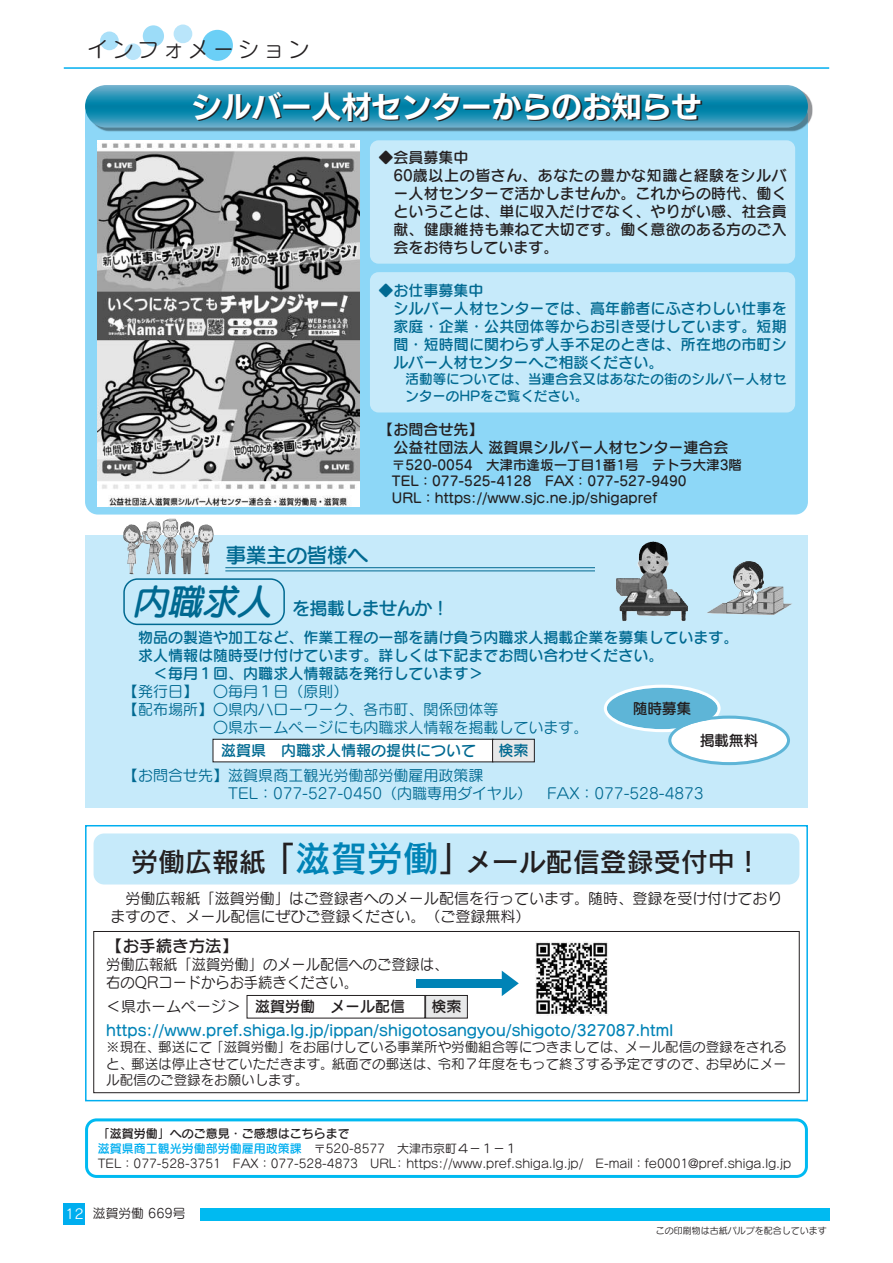
<style>
.page{position:relative;width:893px;height:1263px;background:#fff}
.page>*{position:absolute;margin:0;border:0;box-sizing:border-box;transform-origin:0 0}
.t1{font:30px "New Rodin Pro B";color:#fff}
.t2{font:27px "Rodin Pro DB";color:#231f20}
.t3{font:21px "Seurat Pro M";letter-spacing:.195em;color:#231f20}
.t4{font:21px "Seurat Pro DB";letter-spacing:-.03em;color:#006991}
.t5{font:18px "Seurat Pro DB";letter-spacing:-.03em;color:#006991}
.t6{font:16.5px "Seurat Pro DB";color:#231f20}
.t7{font:15px/18px "Seurat Pro DB";color:#006991}
.t8{font:15px/18px "Seurat Pro DB";letter-spacing:.01em;color:#231f20}
.t9{font:15px/18px "Seurat Pro M";color:#006991}
.t10{font:15px/18px "Seurat Pro M";color:#231f20}
.t11{font:15px "Seurat Pro DB";color:#0083b6}
.t12{font:15px/18px "Seurat Pro M";color:#231f20;scale:.95 1}
.t13{font:13.5px/16.5px "Seurat Pro M";color:#231f20;text-align:justify}
.t14{font:13.5px/16.5px "Seurat Pro DB";color:#231f20}
.t15{font:13.5px/16.5px "Seurat Pro DB";letter-spacing:.01em;color:#006991}
.t16{font:12.75px "Seurat Pro M";color:#231f20}
.t17{font:12px/15px "Seurat Pro M";color:#231f20}
.t18{font:12px "Seurat Pro DB";color:#231f20}
.t19{font:9px "Seurat Pro M";color:#231f20}
.s1{font-style:italic;font-size:36px}
.s2{font-size:36px}
.s3{font-size:36px;color:#0083b6}
.s4{font-family:"Seurat Pro DB";color:#00aeef}
.s5{font-family:"Rodin Pro M";font-size:13.5px;color:#fff}
</style>
<div class="page">
<div style="left:100px;top:32px;width:19px;height:18px;background:#aae0f9;border-radius:50%"></div>
<div style="left:125px;top:43px;width:16px;height:17px;background:#b9e5fa;border-radius:50%"></div>
<div style="left:174px;top:25px;width:18px;height:18px;background:#b9e5fa;border-radius:50%"></div>
<div style="left:143px;top:25px;width:21px;height:22px;background:#9cdcf8;border-radius:50%"></div>
<div style="left:202px;top:30px;width:31px;height:31px;background:#6bcff6;border-radius:50%"></div>
<svg style="left:85px;top:1118px;width:723px;height:60px"></svg>
<div style="left:85px;top:102px;width:723px;height:412px;background:#8dd7f7;border-radius:13px"></div>
<div style="left:370px;top:140px;width:425px;height:124px;background:#c6eafa;border-radius:9px"></div>
<div style="left:370px;top:272px;width:425px;height:140px;background:#c6eafa;border-radius:9px"></div>
<div style="left:85px;top:536px;width:723px;height:272px;background:#c6eafa"></div>
<svg style="left:123px;top:578px;width:162px;height:47px"></svg>
<div style="left:85px;top:825px;width:723px;height:276px;border:2px solid #00aeef"></div>
<div style="left:94px;top:833px;width:705px;height:51px;background:#c6eafa;border-radius:11px"></div>
<div style="left:94px;top:931px;width:705px;height:162px;border:1px solid #231f20"></div>
<img style="left:99px;top:96px;width:714px;height:36px">
<svg style="left:85px;top:85px;width:723px;height:43px;background:#2e95b7"></svg>
<div style="left:200px;top:1208px;width:629px;height:12px;background:#00baf1"></div>
<div style="left:64px;top:1203px;width:21px;height:22px;background:#00aeef"></div>
<hr style="left:64px;top:67px;width:765px;height:2px;background:#00aeef">
<svg style="left:604px;top:685px;width:186px;height:80px"></svg>
<img style="left:141px;top:519px;width:38px;height:55px">
<img style="left:616px;top:541px;width:72px;height:80px">
<img style="left:707px;top:561px;width:85px;height:54px">
<hr style="left:225px;top:567px;width:370px;height:1px;background:#006991">
<hr style="left:225px;top:570px;width:370px;height:1px;background:#006991">
<div style="left:213px;top:740px;width:279px;height:21px;background:#fff"></div>
<div style="left:213px;top:739px;width:280px;height:23px;border:1px solid #231f20"></div>
<div style="left:493px;top:740px;width:41px;height:21px;background:#e7e8e9"></div>
<div style="left:492px;top:739px;width:43px;height:23px;border:1px solid #231f20"></div>
<div style="left:247px;top:995px;width:178px;height:23px;border:1px solid #231f20"></div>
<div style="left:426px;top:996px;width:41px;height:22px;background:#e7e8e9"></div>
<div style="left:425px;top:995px;width:43px;height:23px;border:1px solid #231f20"></div>
<img style="left:98px;top:140px;width:262px;height:366px">
<img style="left:536px;top:942px;width:72px;height:73px">
<div style="left:417px;top:979px;width:85px;height:9px;background:#0083b6"></div>
<svg style="left:502px;top:971px;width:17px;height:25px"></svg>
<h3 class="t3" style="left:88px;top:35px;width:223px">インフォメーション</h3>
<h1 class="t1" style="left:191px;top:80px;width:512px">シルバー人材センターからのお知らせ</h1>
<p class="t8" style="left:393px;top:148px;width:395px;text-indent:-15px">◆会員募集中<br>60歳以上の皆さん、あなたの豊かな知識と経験をシルバー人材センターで活かしませんか。これからの時代、働くということは、単に収入だけでなく、やりがい感、社会貢献、健康維持も兼ねて大切です。働く意欲のある方のご入会をお待ちしています。</p>
<p class="t7" style="left:393px;top:280px;width:395px;text-indent:-15px">◆お仕事募集中<br>シルバー人材センターでは、高年齢者にふさわしい仕事を家庭・企業・公共団体等からお引き受けしています。短期間・短時間に関わらず人手不足のときは、所在地の市町シルバー人材センターへご相談ください。</p>
<p class="t15" style="left:405px;top:370px;width:383px">活動等については、当連合会又はあなたの街のシルバー人材センターのHPをご覧ください。</p>
<h3 class="t4" style="left:225px;top:541px;width:144px">事業主の皆様へ</h3>
<p class="t8" style="left:393px;top:420px;width:336px;text-indent:-15px">【お問合せ先】<br>公益社団法人滋賀県シルバー人材センター連合会</p>
<p class="t14" style="left:392px;top:456px;width:352px">〒520-0054 大津市逢坂一丁目1番1号 テトラ大津3階<br>TEL：077-525-4128 FAX：077-527-9490<br>URL：https://www.sjc.ne.jp/shigapref</p>
<p class="t5" style="left:132px;top:597px;width:319px"><span class="s1">内職求人</span>を掲載しませんか！</p>
<p class="t7" style="left:138px;top:627px;width:602px">物品の製造や加工など、作業工程の一部を請け負う内職求人掲載企業を募集しています。</p>
<p class="t7" style="left:138px;top:645px;width:527px">求人情報は随時受け付けています。詳しくは下記までお問い合わせください。</p>
<p class="t7" style="left:153px;top:663px;width:332px">＜毎月１回、内職求人情報誌を発行しています＞</p>
<p class="t9" style="left:123px;top:681px;width:226px">【発行日】 〇毎月１日（原則）</p>
<p class="t9" style="left:123px;top:699px;width:377px">【配布場所】〇県内ハローワーク、各市町、関係団体等</p>
<p class="t9" style="left:213px;top:717px;width:377px">〇県ホームページにも内職求人情報を掲載しています。</p>
<p class="t9" style="left:228px;top:765px;width:477px;text-indent:-105px">【お問合せ先】滋賀県商工観光労働部労働雇用政策課<br>TEL：077-527-0450（内職専用ダイヤル） FAX：077-528-4873</p>
<p class="t8" style="left:633px;top:699px;width:60px">随時募集</p>
<p class="t8" style="left:700px;top:731px;width:60px">掲載無料</p>
<p class="t7" style="left:221px;top:741px;width:256px">滋賀県 内職求人情報の提供について</p>
<p class="t7" style="left:498px;top:741px;width:31px">検索</p>
<h2 class="t2" style="left:131px;top:844px;width:632px">労働広報紙<span class="s2">「</span><span class="s3">滋賀労働</span><span class="s2">」</span>メール配信登録受付中！</h2>
<p class="t10" style="left:111px;top:889px;width:673px;text-indent:15px">労働広報紙「滋賀労働」はご登録者へのメール配信を行っています。随時、登録を受け付けておりますので、メール配信にぜひご登録ください。（ご登録無料）</p>
<p class="t6" style="left:106px;top:934px;width:133px">【お手続き方法】</p>
<p class="t12" style="left:106px;top:955px;width:361px">労働広報紙「滋賀労働」のメール配信へのご登録は、右のQRコードからお手続きください。</p>
<p class="t10" style="left:106px;top:997px;width:136px">＜県ホームページ＞</p>
<p class="t11" style="left:106px;top:1020px;width:568px">https://www.pref.shiga.lg.jp/ippan/shigotosangyou/shigoto/327087.html</p>
<p class="t13" style="left:106px;top:1039px;width:682px">※現在、郵送にて「滋賀労働」をお届けしている事業所や労働組合等につきましては、メール配信の登録をされると、郵送は停止させていただきます。紙面での郵送は、令和７年度をもって終了する予定ですので、お早めにメール配信のご登録をお願いします。</p>
<p class="t8" style="left:255px;top:997px;width:151px">滋賀労働 メール配信</p>
<p class="t8" style="left:431px;top:997px;width:31px">検索</p>
<p class="t18" style="left:98px;top:1125px;width:254px">「滋賀労働」へのご意見・ご感想はこちらまで</p>
<p class="t17" style="left:98px;top:1140px;width:695px"><span class="s4">滋賀県商工観光労働部労働雇用政策課</span> 〒520-8577 大津市京町４−１−１<br>TEL：077-528-3751 FAX：077-528-4873 URL：https://www.pref.shiga.lg.jp/ E-mail：fe0001@pref.shiga.lg.jp</p>
<p class="t16" style="left:65px;top:1205px;width:122px"><span class="s5">12</span> 滋賀労働 669号</p>
<p class="t19" style="left:656px;top:1224px;width:172px">この印刷物は古紙パルプを配合しています</p>
</div>
